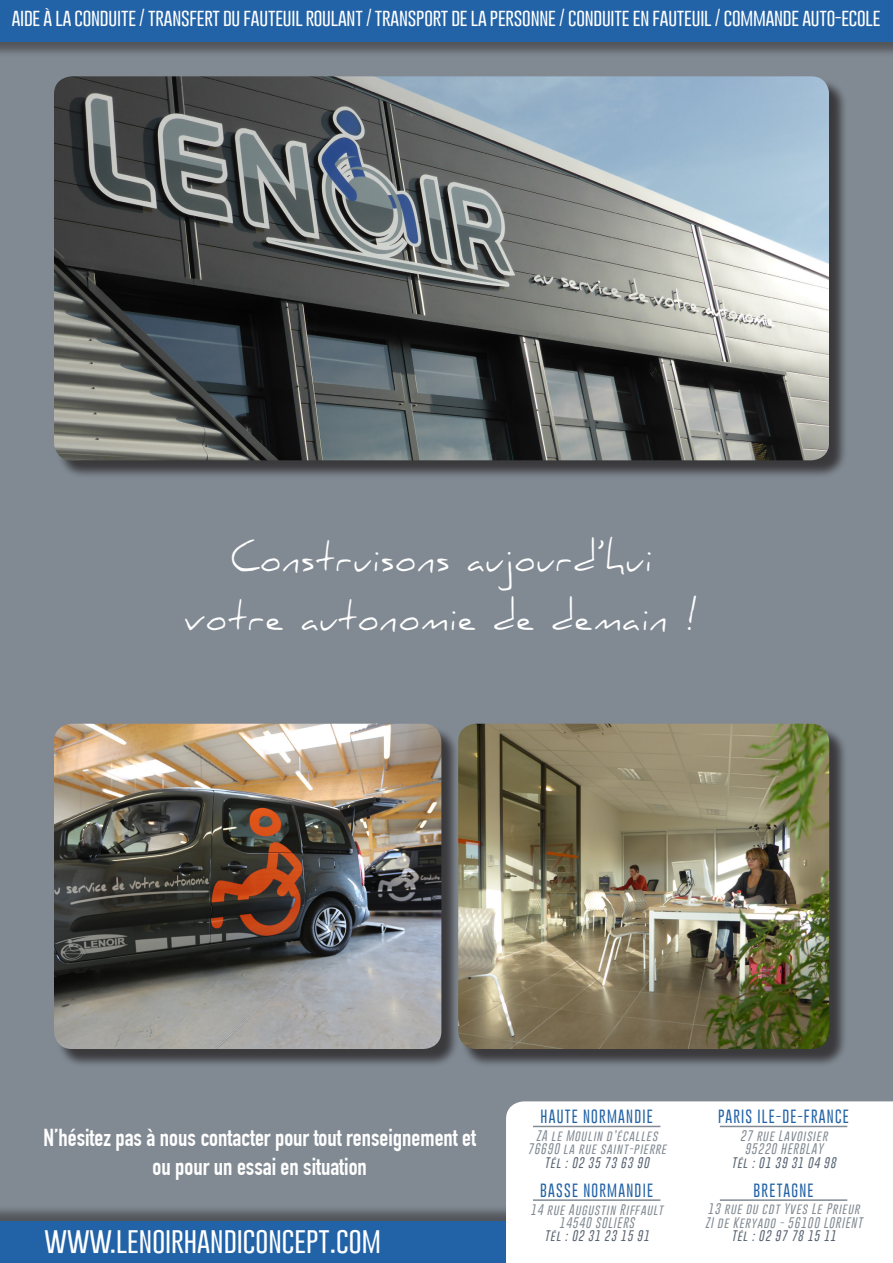
<style>
.page{position:relative;width:893px;height:1263px;background:#fff}
.page>*{position:absolute;margin:0;border:0;box-sizing:border-box;transform-origin:0 0}
.t1{font:37.5px "Daniel";letter-spacing:.05em;color:#fff;scale:.9 1}
.t2{font:100 27px "Gobold";color:#fff}
.t3{font:700 24px/28.8px "DIN Condensed";color:#fff;text-align:center}
.t4{font:100 18px "Gobold";letter-spacing:-.01em;color:#fff}
.t5{font:100 13.95px "Gobold";letter-spacing:.09em;color:#2262a6}
.t6{font:italic 100 11.1px/13.4px "Gobold";letter-spacing:.09em;color:#818a93;text-align:center}
.t7{font:italic 100 11.1px "Gobold";letter-spacing:.09em;color:#586371}
</style>
<div class="page">
<div style="left:0;top:59px;width:893px;height:1145px;background:#818a93"></div>
<div style="left:0;top:0;width:893px;height:59px;background:#231f20;opacity:.5"></div>
<div style="left:0;top:0;width:893px;height:42px;background:#2262a6"></div>
<div style="left:0;top:1204px;width:893px;height:59px;background:#231f20;opacity:.5"></div>
<div style="left:0;top:1221px;width:893px;height:42px;background:#2262a6"></div>
<svg style="left:506px;top:1101px;width:387px;height:162px"></svg>
<hr style="left:533px;top:1126px;width:127px;height:1px;background:#818a93">
<hr style="left:720px;top:1126px;width:127px;height:1px;background:#818a93">
<hr style="left:533px;top:1199px;width:127px;height:2px;background:#818a93">
<hr style="left:720px;top:1199px;width:127px;height:2px;background:#818a93">
<div style="left:56px;top:79px;width:791px;height:400px;background:#231f20;opacity:.75"></div>
<img style="left:54px;top:76px;width:775px;height:384px">
<div style="left:460px;top:726px;width:388px;height:342px;background:#231f20;opacity:.75"></div>
<img style="left:458px;top:724px;width:371px;height:325px">
<div style="left:56px;top:726px;width:404px;height:342px;background:#231f20;opacity:.75"></div>
<img style="left:54px;top:724px;width:387px;height:325px">
<h3 class="t4" style="left:12px;top:6px;width:870px">aide à la conduite / transfert du fauteuil roulant / transport de la personne / conduite en fauteuil / commande auto-ecole</h3>
<p class="t1" style="left:231px;top:536px;width:469px">Construisons aujourd’hui</p>
<p class="t1" style="left:186px;top:595px;width:570px">votre autonomie de demain !</p>
<p class="t3" style="left:43px;top:1123px;width:434px">N’hésitez pas à nous contacter pour tout renseignement et ou pour un essai en situation</p>
<h2 class="t2" style="left:45px;top:1223px;width:338px">www.lenoirhandiconcept.com</h2>
<p class="t5" style="left:540px;top:1107px;width:114px">HAUTE NORMANDIE</p>
<p class="t6" style="left:527px;top:1129px;width:140px">ZA le Moulin d’écalles<br>76690 la rue saint-pierre</p>
<p class="t7" style="left:545px;top:1155px;width:106px">Tél : 02 35 73 63 90</p>
<p class="t5" style="left:540px;top:1181px;width:114px">BASSE NORMANDIE</p>
<p class="t6" style="left:531px;top:1202px;width:134px">14 rue Augustin Riffault<br>14540 SOLIERS</p>
<p class="t7" style="left:545px;top:1229px;width:106px">Tél : 02 31 23 15 91</p>
<p class="t5" style="left:718px;top:1107px;width:132px">PARIS ILE-DE-FRANCE</p>
<p class="t6" style="left:740px;top:1129px;width:89px">27 rue Lavoisier<br>95220 HERBLAY</p>
<p class="t7" style="left:731px;top:1155px;width:106px">Tél : 01 39 31 04 98</p>
<p class="t5" style="left:754px;top:1181px;width:61px">BRETAGNE</p>
<p class="t6" style="left:705px;top:1202px;width:159px;text-align:left">13 rue du cdt Yves Le Prieur<br>ZI de Keryado - 56100 LORIENT</p>
<p class="t7" style="left:731px;top:1228px;width:106px">Tél : 02 97 78 15 11</p>
</div>
